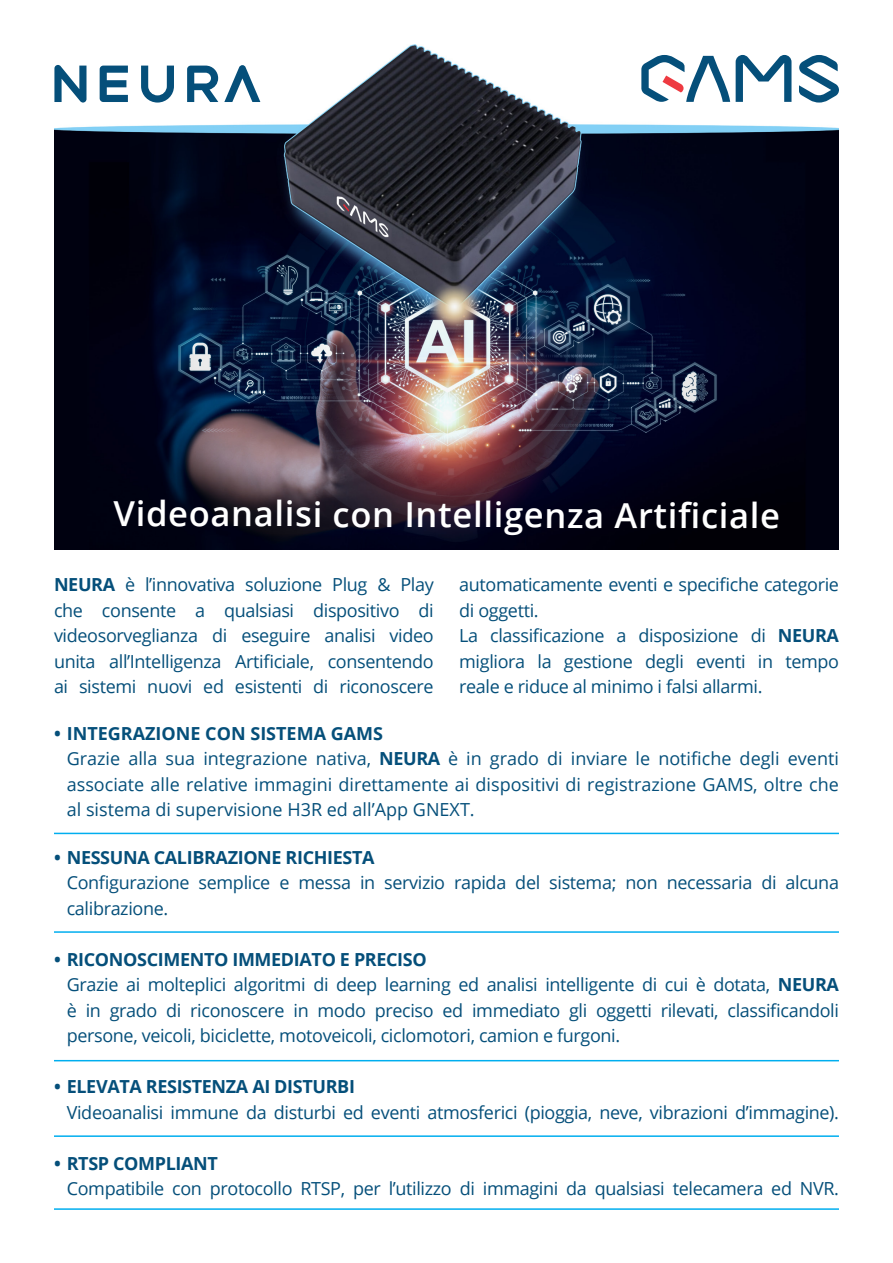
<style>
.page{position:relative;width:893px;height:1263px;background:#fff}
.page>*{position:absolute;margin:0;border:0;box-sizing:border-box;transform-origin:0 0}
.t1{font:700 52.5px "Havelock Titling";letter-spacing:-.05em;color:#054f7a}
.t2{font:600 34.5px "Open Sans";letter-spacing:.015em;color:#fff}
.t3{font:18px/25.5px "Open Sans";letter-spacing:-.02em;color:#054f7a}
.t4{font:18px/25.5px "Open Sans";color:#054f7a}
.t5{font:700 18px "Open Sans";letter-spacing:-.02em;color:#054f7a}
.s1{font-weight:700}
</style>
<div class="page">
<img style="left:54px;top:44px;width:785px;height:505px">
<svg style="left:736px;top:55px;width:55px;height:47px"></svg>
<svg style="left:641px;top:55px;width:89px;height:47px"></svg>
<svg style="left:799px;top:55px;width:40px;height:48px"></svg>
<hr style="left:54px;top:833px;width:785px;height:1px;background:#00aeef">
<hr style="left:54px;top:931px;width:785px;height:2px;background:#00aeef">
<hr style="left:54px;top:1060px;width:785px;height:1px;background:#00aeef">
<hr style="left:54px;top:1135px;width:785px;height:2px;background:#00aeef">
<hr style="left:54px;top:1208px;width:785px;height:2px;background:#00aeef">
<h1 class="t1" style="left:47px;top:40px;width:220px">NEURA</h1>
<h2 class="t2" style="left:114px;top:491px;width:668px">Videoanalisi con Intelligenza Artificiale</h2>
<p class="t3" style="left:54px;top:571px;width:381px;text-align:justify"><span class="s1">NEURA</span> è l’innovativa soluzione Plug &amp; Play che consente a qualsiasi dispositivo di videosorveglianza di eseguire analisi video unita all’Intelligenza Artificiale, consentendo ai sistemi nuovi ed esistenti di riconoscere</p>
<p class="t3" style="left:459px;top:571px;width:381px">automaticamente eventi e specifiche categorie di oggetti.<br>La classificazione a disposizione di <span class="s1">NEURA </span>migliora la gestione degli eventi in tempo reale e riduce al minimo i falsi allarmi.</p>
<p class="t4" style="left:67px;top:720px;width:774px;text-indent:-13px"><span class="s1">• INTEGRAZIONE CON SISTEMA GAMS<br></span>Grazie alla sua integrazione nativa, <span class="s1">NEURA</span> è in grado di inviare le notifiche degli eventi associate alle relative immagini direttamente ai dispositivi di registrazione GAMS, oltre che al sistema di supervisione H3R ed all’App GNEXT.</p>
<p class="t5" style="left:54px;top:844px;width:322px">• NESSUNA CALIBRAZIONE RICHIESTA</p>
<p class="t3" style="left:67px;top:869px;width:774px">Configurazione semplice e messa in servizio rapida del sistema; non necessaria di alcuna calibrazione.</p>
<p class="t3" style="left:67px;top:946px;width:774px;text-indent:-13px"><span class="s1">• RICONOSCIMENTO IMMEDIATO E PRECISO<br></span>Grazie ai molteplici algoritmi di deep learning ed analisi intelligente di cui è dotata, <span class="s1">NEURA </span>è in grado di riconoscere in modo preciso ed immediato gli oggetti rilevati, classificandoli persone, veicoli, biciclette, motoveicoli, ciclomotori, camion e furgoni.</p>
<p class="t5" style="left:54px;top:1074px;width:302px">• ELEVATA RESISTENZA AI DISTURBI</p>
<p class="t3" style="left:67px;top:1099px;width:774px">Videoanalisi immune da disturbi ed eventi atmosferici (pioggia, neve, vibrazioni d’immagine).</p>
<p class="t5" style="left:54px;top:1150px;width:165px">• RTSP COMPLIANT</p>
<p class="t3" style="left:67px;top:1175px;width:774px">Compatibile con protocollo RTSP, per l’utilizzo di immagini da qualsiasi telecamera ed NVR.</p>
</div>
